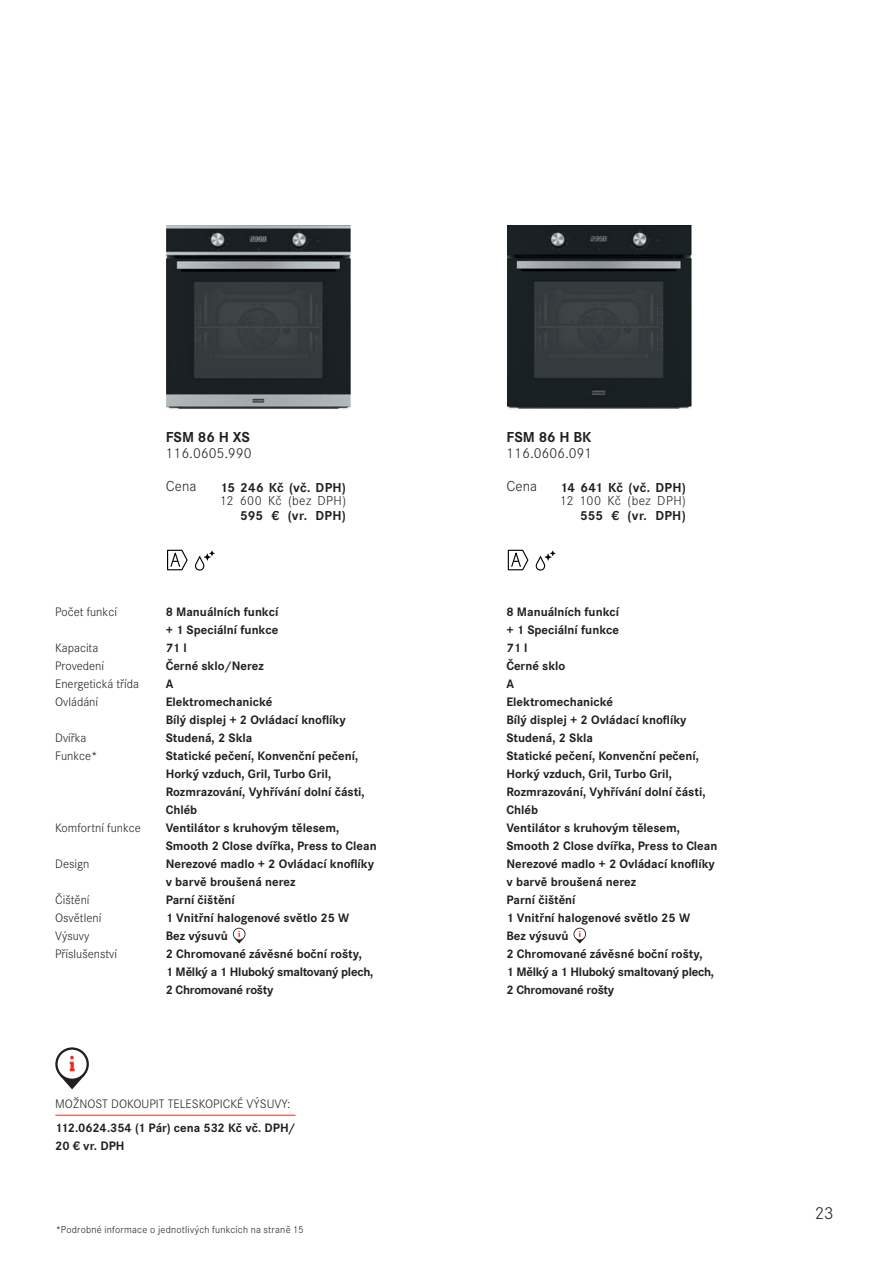
<style>
.page{position:relative;width:893px;height:1263px;background:#fff}
.page>*{position:absolute;margin:0;border:0;box-sizing:border-box;transform-origin:0 0}
.t1{font:300 18px "Corporate S";color:#231f20}
.t2{font:300 15px "Corporate S";color:#231f20}
.t3{font:700 15px "Corporate S";color:#231f20}
.t4{font:700 13.5px "Corporate S";letter-spacing:.015em;color:#231f20}
.t5{font:300 13.5px "Corporate S";letter-spacing:.03em;color:#231f20}
.t6{font:700 12.75px/18px "Corporate S";color:#231f20}
.t7{font:300 12.75px/18px "Corporate S";color:#231f20}
.t8{font:300 10.5px "Corporate S";letter-spacing:.02em;color:#231f20}
</style>
<div class="page">
<img style="left:166px;top:226px;width:185px;height:184px">
<img style="left:507px;top:226px;width:185px;height:184px">
<svg style="left:167px;top:549px;width:21px;height:22px"></svg>
<svg style="left:195px;top:551px;width:20px;height:20px"></svg>
<svg style="left:507px;top:549px;width:22px;height:22px"></svg>
<svg style="left:536px;top:551px;width:19px;height:20px"></svg>
<div style="left:233px;top:928px;width:12px;height:12px;background:#423f40;border-radius:50%"></div>
<svg style="left:234px;top:928px;width:11px;height:11px"></svg>
<svg style="left:234px;top:931px;width:10px;height:12px"></svg>
<svg style="left:573px;top:928px;width:13px;height:12px"></svg>
<svg style="left:574px;top:928px;width:11px;height:11px"></svg>
<svg style="left:575px;top:931px;width:9px;height:12px"></svg>
<svg style="left:55px;top:1047px;width:34px;height:34px"></svg>
<div style="left:58px;top:1050px;width:29px;height:28px;background:#fff;border-radius:50%"></div>
<svg style="left:60px;top:1056px;width:25px;height:33px"></svg>
<hr style="left:55px;top:1115px;width:241px;height:1px;background:#ee2e22">
<p class="t3" style="left:166px;top:431px;width:86px">FSM 86 H XS</p>
<p class="t2" style="left:166px;top:448px;width:87px">116.0605.990</p>
<p class="t2" style="left:166px;top:481px;width:32px">Cena</p>
<p class="t3" style="left:507px;top:431px;width:87px">FSM 86 H BK</p>
<p class="t2" style="left:507px;top:448px;width:87px">116.0606.091</p>
<p class="t4" style="left:220px;top:482px;width:127px">15 246 Kč (vč. DPH)</p>
<p class="t2" style="left:507px;top:481px;width:32px">Cena</p>
<p class="t5" style="left:220px;top:496px;width:127px">12 600 Kč (bez DPH)</p>
<p class="t4" style="left:240px;top:511px;width:107px">595 € (vr. DPH)</p>
<p class="t4" style="left:560px;top:482px;width:127px">14 641 Kč (vč. DPH)</p>
<p class="t5" style="left:560px;top:496px;width:127px">12 100 Kč (bez DPH)</p>
<p class="t4" style="left:580px;top:511px;width:107px">555 € (vr. DPH)</p>
<p class="t7" style="left:55px;top:604px;width:63px">Počet funkcí</p>
<p class="t7" style="left:55px;top:640px;width:85px">Kapacita<br>Provedení<br>Energetická třída<br>Ovládání</p>
<p class="t7" style="left:55px;top:730px;width:44px">Dvířka<br>Funkce*</p>
<p class="t7" style="left:55px;top:820px;width:87px">Komfortní funkce</p>
<p class="t7" style="left:55px;top:856px;width:36px">Design</p>
<p class="t7" style="left:55px;top:892px;width:64px">Čištění<br>Osvětlení<br>Výsuvy<br>Příslušenství</p>
<p class="t6" style="left:166px;top:604px;width:212px">8 Manuálních funkcí<br>+ 1 Speciální funkce<br>71 l<br>Černé sklo/Nerez<br>A<br>Elektromechanické<br>Bílý displej + 2 Ovládací knoflíky<br>Studená, 2 Skla<br>Statické pečení, Konvenční pečení,<br>Horký vzduch, Gril, Turbo Gril,<br>Rozmrazování, Vyhřívání dolní části,<br>Chléb<br>Ventilátor s kruhovým tělesem,<br>Smooth 2 Close dvířka, Press to Clean<br>Nerezové madlo + 2 Ovládací knoflíky v barvě broušená nerez<br>Parní čištění<br>1 Vnitřní halogenové světlo 25 W<br>Bez výsuvů<br>2 Chromované závěsné boční rošty,<br>1 Mělký a 1 Hluboký smaltovaný plech,<br>2 Chromované rošty</p>
<p class="t6" style="left:506px;top:604px;width:212px">8 Manuálních funkcí<br>+ 1 Speciální funkce<br>71 l<br>Černé sklo<br>A<br>Elektromechanické<br>Bílý displej + 2 Ovládací knoflíky<br>Studená, 2 Skla<br>Statické pečení, Konvenční pečení,<br>Horký vzduch, Gril, Turbo Gril,<br>Rozmrazování, Vyhřívání dolní části,<br>Chléb<br>Ventilátor s kruhovým tělesem,<br>Smooth 2 Close dvířka, Press to Clean<br>Nerezové madlo + 2 Ovládací knoflíky v barvě broušená nerez<br>Parní čištění<br>1 Vnitřní halogenové světlo 25 W<br>Bez výsuvů<br>2 Chromované závěsné boční rošty,<br>1 Mělký a 1 Hluboký smaltovaný plech,<br>2 Chromované rošty</p>
<p class="t7" style="left:55px;top:1096px;width:237px">MOŽNOST DOKOUPIT TELESKOPICKÉ VÝSUVY:</p>
<p class="t6" style="left:55px;top:1120px;width:242px">112.0624.354 (1 Pár) cena 532 Kč vč. DPH/<br>20 € vr. DPH</p>
<p class="t8" style="left:56px;top:1225px;width:249px">*Podrobné informace o jednotlivých funkcích na straně 15</p>
<h1 class="t1" style="left:815px;top:1206px;width:20px">23</h1>
</div>
